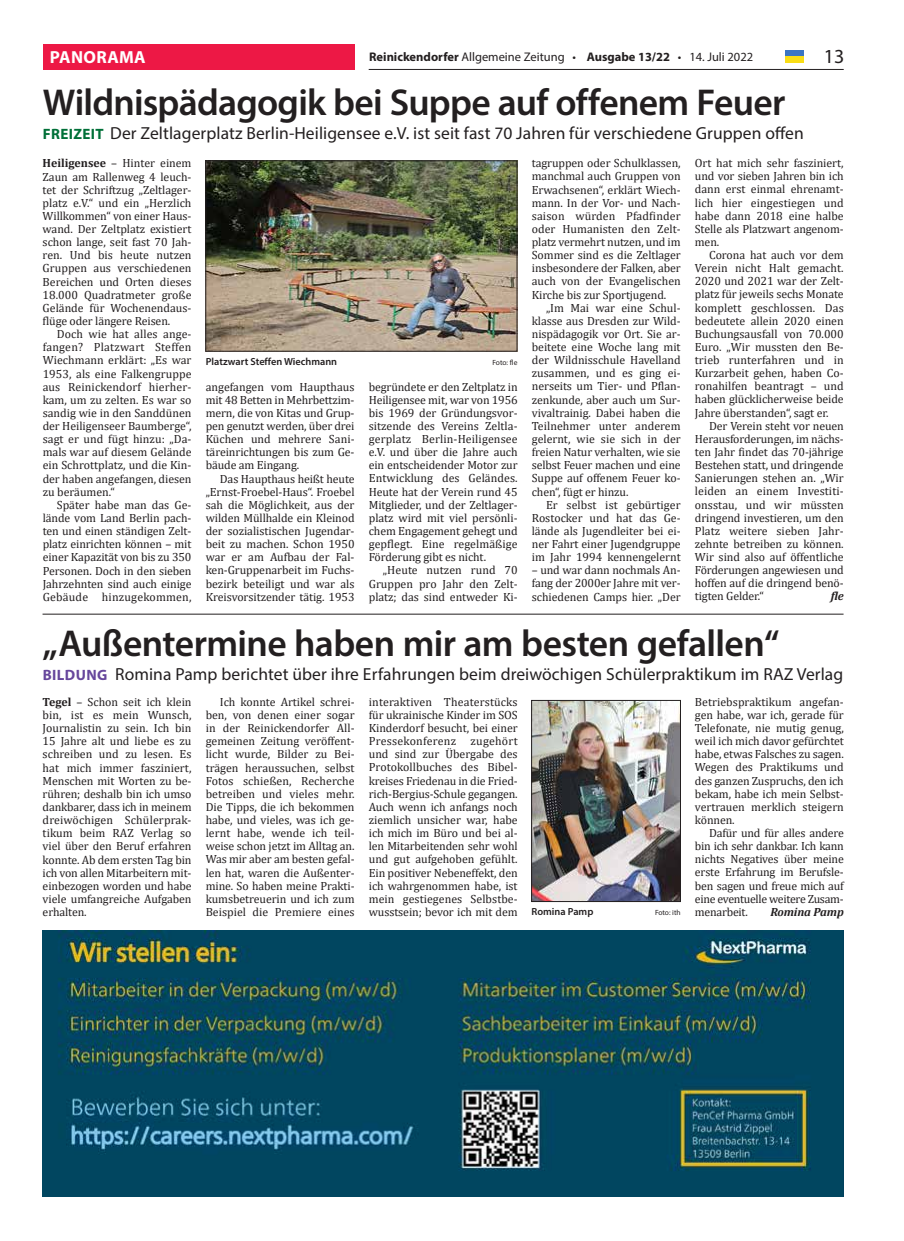
<style>
.page{position:relative;width:904px;height:1241px;background:#fff}
.page>*{position:absolute;margin:0;border:0;box-sizing:border-box;transform-origin:0 0}
.t1{font:600 37.5px "Myriad Pro";letter-spacing:-.02em;color:#231f20}
.t2{font:20px "Myriad Pro";color:#231f20}
.t3{font:17.5px "Myriad Pro";letter-spacing:.005em;color:#231f20}
.t4{font:700 17.5px "Myriad Pro";letter-spacing:.02em;color:#fff}
.t5{font:12.5px "Myriad Pro";color:#231f20}
.t6{font:11.88px/13.1px "Cambria";letter-spacing:-.005em;color:#231f20;text-align:justify}
.t7{font:italic 700 11.88px "Cambria";letter-spacing:-.01em;color:#231f20}
.t8{font:600 10.25px "Myriad Pro";color:#231f20}
.t9{font:7.5px "Myriad Pro";color:#231f20}
.s1{font-weight:700}
.s2{font-weight:700;font-size:15px;color:#007038}
.s3{font-weight:700;font-size:15px;color:#67479c}
</style>
<div class="page">
<hr style="left:369px;top:69px;width:474px;height:1px;background:#231f20">
<svg style="left:785px;top:51px;width:18px;height:6px"></svg>
<div style="left:785px;top:57px;width:18px;height:6px;background:#f9dd16"></div>
<div style="left:43px;top:44px;width:311px;height:25px;background:#ed1845"></div>
<img style="left:208px;top:163px;width:307px;height:186px">
<div style="left:206px;top:161px;width:311px;height:190px;border:1px solid #231f20"></div>
<img style="left:533px;top:702px;width:145px;height:197px">
<div style="left:531px;top:700px;width:149px;height:201px;border:1px solid #231f20"></div>
<img style="left:42px;top:930px;width:801px;height:266px">
<hr style="left:43px;top:614px;width:800px;height:1px;background:#231f20">
<h3 class="t4" style="left:50px;top:46px;width:97px">PANORAMA</h3>
<p class="t5" style="left:369px;top:49px;width:385px"><span class="s1">Reinickendorfer</span> Allgemeine Zeitung • <span class="s1">Ausgabe 13/22</span> • 14. Juli 2022</p>
<h2 class="t2" style="left:823px;top:44px;width:22px">13</h2>
<h1 class="t1" style="left:43px;top:78px;width:744px">Wildnispädagogik bei Suppe auf offenem Feuer</h1>
<h3 class="t3" style="left:43px;top:122px;width:762px"><span class="s2">FREIZEIT</span> Der Zeltlagerplatz Berlin-Heiligensee e.V. ist seit fast 70 Jahren für verschiedene Gruppen offen</h3>
<p class="t6" style="left:43px;top:157px;width:150px"><span class="s1">Heiligensee</span> – Hinter einem Zaun am Rallenweg 4 leuch&shy;tet der Schriftzug „Zeltlager&shy;platz e.V.“ und ein „Herzlich Willkommen“ von einer Haus&shy;wand. Der Zeltplatz existiert schon lange, seit fast 70 Jah&shy;ren. Und bis heute nutzen Gruppen aus verschiedenen Bereichen und Orten dieses 18.000 Quadratmeter große Gelände für Wochenendaus&shy;flüge oder längere Reisen.</p>
<p class="t6" style="left:43px;top:327px;width:150px;text-indent:14px">Doch wie hat alles ange&shy;fangen? Platzwart Steffen Wiechmann erklärt: „Es war 1953, als eine Falkengruppe aus Reinickendorf hierher&shy;kam, um zu zelten. Es war so sandig wie in den Sanddünen der Heiligenseer Baumberge“, sagt er und fügt hinzu: „Da&shy;mals war auf diesem Gelände ein Schrottplatz, und die Kin&shy;der haben angefangen, diesen zu beräumen.“</p>
<p class="t6" style="left:43px;top:498px;width:150px;text-indent:14px">Später habe man das Ge&shy;lände vom Land Berlin pach&shy;ten und einen ständigen Zelt&shy;platz einrichten können – mit einer Kapazität von bis zu 350<br>Personen. Doch in den sieben Jahrzehnten sind auch einige Gebäude hinzugekommen,</p>
<p class="t8" style="left:206px;top:355px;width:133px">Platzwart Steffen Wiechmann</p>
<p class="t9" style="left:492px;top:358px;width:26px">Foto: fle</p>
<p class="t6" style="left:206px;top:380px;width:150px">angefangen vom Haupthaus mit 48 Betten in Mehrbettzim&shy;mern, die von Kitas und Grup&shy;pen genutzt werden, über drei Küchen und mehrere Sani&shy;täreinrichtungen bis zum Ge&shy;bäude am Eingang.</p>
<p class="t6" style="left:206px;top:472px;width:150px;text-indent:14px">Das Haupthaus heißt heute „Ernst-Froebel-Haus“. Froebel sah die Möglichkeit, aus der wilden Müllhalde ein Kleinod der sozialistischen Jugendar&shy;beit zu machen. Schon 1950 war er am Aufbau der Fal&shy;ken-Gruppenarbeit im Fuchs&shy;bezirk beteiligt und war als Kreisvorsitzender tätig. 1953</p>
<p class="t6" style="left:369px;top:380px;width:150px">begründete er den Zeltplatz in Heiligensee mit, war von 1956 bis 1969 der Gründungsvor&shy;sitzende des Vereins Zeltla&shy;gerplatz Berlin-Heiligensee e.V. und über die Jahre auch ein entscheidender Motor zur Entwicklung des Geländes.<br>Heute hat der Verein rund 45<br>Mitglieder, und der Zeltlager&shy;platz wird mit viel persönli&shy;chem Engagement gehegt und gepflegt. Eine regelmäßige Förderung gibt es nicht.</p>
<p class="t6" style="left:369px;top:563px;width:150px;text-indent:14px">„Heute nutzen rund 70<br>Gruppen pro Jahr den Zelt&shy;platz; das sind entweder Ki-</p>
<p class="t6" style="left:532px;top:156px;width:150px">tagruppen oder Schulklassen, manchmal auch Gruppen von Erwachsenen“, erklärt Wiech&shy;mann. In der Vor- und Nach&shy;saison würden Pfadfinder oder Humanisten den Zelt&shy;platz vermehrt nutzen, und im Sommer sind es die Zeltlager insbesondere der Falken, aber auch von der Evangelischen Kirche bis zur Sportjugend.</p>
<p class="t6" style="left:532px;top:301px;width:150px;text-indent:14px">„Im Mai war eine Schul&shy;klasse aus Dresden zur Wild&shy;nispädagogik vor Ort. Sie ar&shy;beitete eine Woche lang mit der Wildnisschule Havelland zusammen, und es ging ei&shy;nerseits um Tier- und Pflan&shy;zenkunde, aber auch um Sur&shy;vivaltrainig. Dabei haben die Teilnehmer unter anderem gelernt, wie sie sich in der freien Natur verhalten, wie sie selbst Feuer machen und eine Suppe auf offenem Feuer ko&shy;chen“, fügt er hinzu.</p>
<p class="t6" style="left:532px;top:498px;width:150px;text-indent:14px">Er selbst ist gebürtiger Rostocker und hat das Ge&shy;lände als Jugendleiter bei ei&shy;ner Fahrt einer Jugendgruppe im Jahr 1994 kennengelernt</p>
<p class="t6" style="left:532px;top:563px;width:150px">– und war dann nochmals An&shy;fang der 2000er Jahre mit ver&shy;schiedenen Camps hier. „Der</p>
<p class="t6" style="left:695px;top:156px;width:150px">Ort hat mich sehr fasziniert, und vor sieben Jahren bin ich dann erst einmal ehrenamt&shy;lich hier eingestiegen und habe dann 2018 eine halbe Stelle als Platzwart angenom&shy;men.</p>
<p class="t6" style="left:695px;top:248px;width:150px;text-indent:14px">Corona hat auch vor dem Verein nicht Halt gemacht.<br>2020 und 2021 war der Zelt&shy;platz für jeweils sechs Monate komplett geschlossen. Das bedeutete allein 2020 einen Buchungsausfall von 70.000<br>Euro. „Wir mussten den Be&shy;trieb runterfahren und in Kurzarbeit gehen, haben Co&shy;ronahilfen beantragt – und haben glücklicherweise beide Jahre überstanden“, sagt er.</p>
<p class="t6" style="left:695px;top:419px;width:150px;text-indent:14px">Der Verein steht vor neuen Herausforderungen, im nächs&shy;ten Jahr findet das 70-jährige Bestehen statt, und dringende Sanierungen stehen an. „Wir leiden an einem Investiti&shy;onsstau, und wir müssten dringend investieren, um den Platz weitere sieben Jahr&shy;zehnte betreiben zu können.<br>Wir sind also auf öffentliche Förderungen angewiesen und hoffen auf die dringend benö&shy;tigten Gelder.“</p>
<p class="t7" style="left:830px;top:588px;width:15px">fle</p>
<h1 class="t1" style="left:43px;top:619px;width:738px">„Außentermine haben mir am besten gefallen“</h1>
<h3 class="t3" style="left:43px;top:663px;width:802px"><span class="s3">BILDUNG</span> Romina Pamp berichtet über ihre Erfahrungen beim dreiwöchigen Schülerpraktikum im RAZ Verlag</h3>
<p class="t6" style="left:43px;top:695px;width:150px"><span class="s1">Tegel</span> – Schon seit ich klein bin, ist es mein Wunsch, Journalistin zu sein. Ich bin 15 Jahre alt und liebe es zu schreiben und zu lesen. Es hat mich immer fasziniert, Menschen mit Worten zu be&shy;rühren; deshalb bin ich umso dankbarer, dass ich in meinem dreiwöchigen Schülerprak&shy;tikum beim RAZ Verlag so viel über den Beruf erfahren konnte. Ab dem ersten Tag bin ich von allen Mitarbeitern mit&shy;einbezogen worden und habe viele umfangreiche Aufgaben erhalten.</p>
<p class="t6" style="left:206px;top:695px;width:150px;text-indent:14px">Ich konnte Artikel schrei&shy;ben, von denen einer sogar in der Reinickendorfer All&shy;gemeinen Zeitung veröffent&shy;licht wurde, Bilder zu Bei&shy;trägen heraussuchen, selbst Fotos schießen, Recherche betreiben und vieles mehr.<br>Die Tipps, die ich bekommen habe, und vieles, was ich ge&shy;lernt habe, wende ich teil&shy;weise schon jetzt im Alltag an.<br>Was mir aber am besten gefal&shy;len hat, waren die Außenter&shy;mine. So haben meine Prakti&shy;kumsbetreuerin und ich zum Beispiel die Premiere eines</p>
<p class="t6" style="left:369px;top:695px;width:150px">interaktiven Theaterstücks für ukrainische Kinder im SOS Kinderdorf besucht, bei einer Pressekonferenz zugehört und sind zur Übergabe des Protokollbuches des Bibel&shy;kreises Friedenau in die Fried&shy;rich-Bergius-Schule gegangen.<br>Auch wenn ich anfangs noch ziemlich unsicher war, habe ich mich im Büro und bei al&shy;len Mitarbeitenden sehr wohl und gut aufgehoben gefühlt.<br>Ein positiver Nebeneffekt, den ich wahrgenommen habe, ist mein gestiegenes Selbstbe&shy;wusstsein; bevor ich mit dem</p>
<p class="t6" style="left:695px;top:695px;width:150px">Betriebspraktikum angefan&shy;gen habe, war ich, gerade für Telefonate, nie mutig genug, weil ich mich davor gefürchtet habe, etwas Falsches zu sagen.<br>Wegen des Praktikums und des ganzen Zuspruchs, den ich bekam, habe ich mein Selbst&shy;vertrauen merklich steigern können.</p>
<p class="t6" style="left:695px;top:826px;width:150px;text-indent:14px">Dafür und für alles andere bin ich sehr dankbar. Ich kann nichts Negatives über meine erste Erfahrung im Berufsle&shy;ben sagen und freue mich auf eine eventuelle weitere Zusam&shy;menarbeit.</p>
<p class="t7" style="left:770px;top:903px;width:75px">Romina Pamp</p>
<p class="t8" style="left:531px;top:905px;width:63px">Romina Pamp</p>
<p class="t9" style="left:655px;top:908px;width:27px">Foto: ith</p>
</div>
